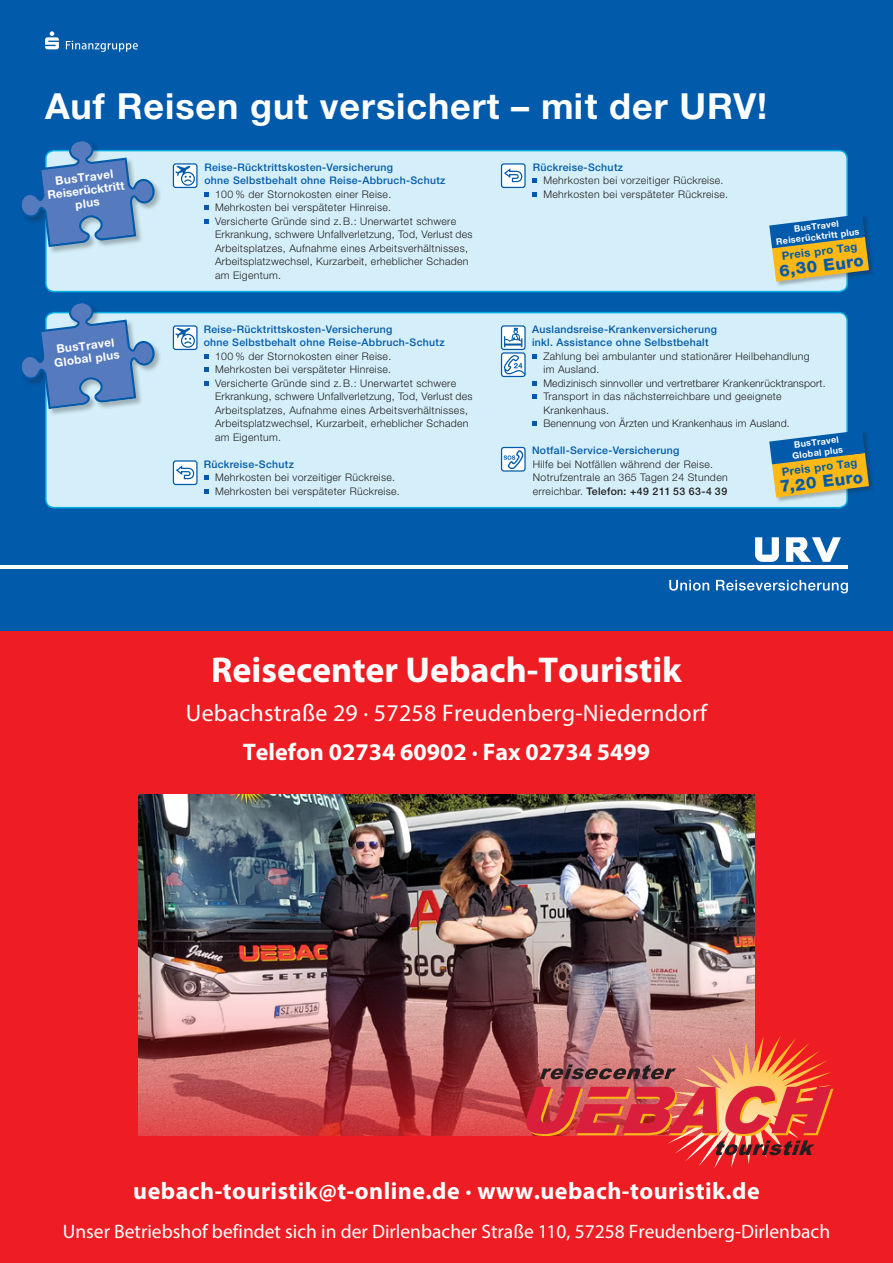
<style>
.page{position:relative;width:893px;height:1263px;background:#fff}
.page>*{position:absolute;margin:0;border:0;box-sizing:border-box;transform-origin:0 0}
.t1{font:700 36px "Helvetica Neue LT Pro";letter-spacing:.025em;color:#fff}
.t2{font:700 36px "Myriad Pro";color:#fff}
.t3{font:700 24px "Myriad Pro";letter-spacing:.02em;color:#fff}
.t4{font:24px "Myriad Pro";letter-spacing:.01em;color:#fff}
.t5{font:700 24px "Myriad Pro";color:#fff}
.t6{font:19.5px "Myriad Pro";color:#fff}
.t7{font:800 16.5px "Helvetica Neue LT Pro";color:#015aaa}
.t8{font:700 11.7px/12.9px "Helvetica Neue LT Pro";color:#fff;text-align:center}
.t9{font:700 11.25px "Helvetica Neue LT Pro";color:#015aaa}
.t10{font:300 10.5px/13.5px "Helvetica Neue LT Pro";letter-spacing:.03em;color:#231f20}
.t11{font:500 10.5px/13.5px "Helvetica Neue LT Pro";letter-spacing:.03em;color:#015aaa}
.t12{font:700 9px/10.8px "Helvetica Neue LT Pro";color:#fff;text-align:center}
.s1{font-weight:500}
</style>
<div class="page">
<div style="left:0;top:0;width:893px;height:642px;background:#015aaa"></div>
<svg style="left:755px;top:537px;width:24px;height:25px"></svg>
<svg style="left:786px;top:537px;width:55px;height:25px"></svg>
<hr style="left:0;top:565px;width:848px;height:4px;background:#fff">
<svg style="left:669px;top:580px;width:40px;height:11px"></svg>
<svg style="left:716px;top:580px;width:132px;height:13px"></svg>
<svg style="left:45px;top:31px;width:14px;height:18px"></svg>
<svg style="left:66px;top:41px;width:72px;height:11px"></svg>
<div style="left:46px;top:151px;width:801px;height:141px;background:#d4eff9;border-radius:8px"></div>
<div style="left:45px;top:150px;width:803px;height:142px;border:2px solid #00ade2;border-radius:8px"></div>
<svg style="left:204px;top:192px;width:5px;height:4px"></svg>
<svg style="left:204px;top:206px;width:5px;height:4px"></svg>
<svg style="left:204px;top:219px;width:5px;height:4px"></svg>
<svg style="left:533px;top:179px;width:4px;height:4px"></svg>
<svg style="left:533px;top:192px;width:4px;height:4px"></svg>
<div style="left:502px;top:164px;width:23px;height:23px;background:#fff;border-radius:2px"></div>
<div style="left:501px;top:163px;width:25px;height:25px;border:1px solid #015aaa;border-radius:2px"></div>
<svg style="left:504px;top:168px;width:19px;height:15px"></svg>
<svg style="left:173px;top:164px;width:24px;height:23px"></svg>
<div style="left:173px;top:163px;width:25px;height:25px;border:1px solid #015aaa;border-radius:2px"></div>
<div style="left:181px;top:172px;width:14px;height:14px;border:1px solid #015aaa;border-radius:50%"></div>
<svg style="left:175px;top:165px;width:17px;height:18px"></svg>
<div style="left:769px;top:215px;width:106px;height:72px;background:#231f20;opacity:.3"></div>
<svg style="left:769px;top:214px;width:100px;height:67px"></svg>
<div style="left:19px;top:139px;width:143px;height:115px;background:#231f20;opacity:.3"></div>
<svg style="left:19px;top:139px;width:136px;height:108px"></svg>
<div style="left:46px;top:313px;width:801px;height:195px;background:#d4eff9;border-radius:8px"></div>
<div style="left:45px;top:312px;width:803px;height:196px;border:2px solid #00ade2;border-radius:8px"></div>
<svg style="left:204px;top:354px;width:5px;height:4px"></svg>
<svg style="left:204px;top:368px;width:5px;height:4px"></svg>
<svg style="left:204px;top:381px;width:5px;height:4px"></svg>
<svg style="left:204px;top:476px;width:5px;height:4px"></svg>
<svg style="left:204px;top:489px;width:5px;height:4px"></svg>
<svg style="left:173px;top:326px;width:24px;height:23px"></svg>
<div style="left:173px;top:325px;width:25px;height:25px;border:1px solid #015aaa;border-radius:2px"></div>
<div style="left:181px;top:334px;width:14px;height:14px;border:1px solid #015aaa;border-radius:50%"></div>
<svg style="left:175px;top:327px;width:17px;height:18px"></svg>
<div style="left:173px;top:461px;width:24px;height:23px;background:#fff;border-radius:2px"></div>
<div style="left:173px;top:460px;width:25px;height:25px;border:1px solid #015aaa;border-radius:2px"></div>
<svg style="left:176px;top:465px;width:19px;height:15px"></svg>
<svg style="left:533px;top:354px;width:4px;height:4px"></svg>
<svg style="left:533px;top:381px;width:4px;height:4px"></svg>
<svg style="left:533px;top:395px;width:4px;height:4px"></svg>
<svg style="left:533px;top:422px;width:4px;height:4px"></svg>
<div style="left:502px;top:447px;width:23px;height:24px;background:#fff;border-radius:2px"></div>
<div style="left:501px;top:447px;width:25px;height:25px;border:1px solid #015aaa;border-radius:2px"></div>
<svg style="left:504px;top:450px;width:20px;height:20px"></svg>
<div style="left:502px;top:326px;width:23px;height:23px;background:#fff;border-radius:2px"></div>
<div style="left:501px;top:325px;width:25px;height:25px;border:1px solid #015aaa;border-radius:2px"></div>
<svg style="left:504px;top:328px;width:19px;height:19px"></svg>
<div style="left:502px;top:353px;width:23px;height:23px;background:#fff;border-radius:2px"></div>
<div style="left:501px;top:352px;width:25px;height:25px;border:1px solid #015aaa;border-radius:2px"></div>
<svg style="left:503px;top:355px;width:23px;height:21px"></svg>
<div style="left:19px;top:301px;width:143px;height:115px;background:#231f20;opacity:.3"></div>
<svg style="left:19px;top:301px;width:136px;height:108px"></svg>
<div style="left:769px;top:430px;width:106px;height:73px;background:#231f20;opacity:.3"></div>
<svg style="left:769px;top:430px;width:100px;height:67px"></svg>
<div style="left:0;top:631px;width:893px;height:632px;background:#ee1d23"></div>
<img style="left:139px;top:795px;width:616px;height:341px">
<img style="left:526px;top:1035px;width:307px;height:133px">
<h1 class="t1" style="left:45px;top:83px;width:723px">Auf Reisen gut versichert – mit der URV!</h1>
<p class="t8" style="left:45px;top:175px;width:79px;rotate:-7deg">BusTravel<br>Reiserücktritt plus</p>
<p class="t11" style="left:204px;top:160px;width:242px">Reise-Rücktrittskosten-Versicherung<br>ohne Selbstbehalt ohne Reise-Abbruch-Schutz</p>
<p class="t10" style="left:215px;top:187px;width:259px">100 % der Stornokosten einer Reise.<br>Mehrkosten bei verspäteter Hinreise.<br>Versicherte Gründe sind z.B.: Unerwartet schwere Erkrankung, schwere Unfallverletzung, Tod, Verlust des Arbeitsplatzes, Aufnahme eines Arbeitsverhältnisses, Arbeitsplatzwechsel, Kurzarbeit, erheblicher Schaden am Eigentum.</p>
<p class="t11" style="left:533px;top:160px;width:92px">Rückreise-Schutz</p>
<p class="t10" style="left:543px;top:174px;width:186px">Mehrkosten bei vorzeitiger Rückreise.<br>Mehrkosten bei verspäteter Rückreise.</p>
<p class="t12" style="left:774px;top:225px;width:85px;rotate:-7deg">BusTravel<br>Reiserücktritt plus</p>
<p class="t9" style="left:781px;top:249px;width:77px;rotate:-7deg">Preis pro Tag</p>
<h3 class="t7" style="left:778px;top:261px;width:86px;rotate:-7deg">6,30 Euro</h3>
<p class="t8" style="left:52px;top:343px;width:67px;rotate:-7deg">BusTravel<br>Global plus</p>
<p class="t11" style="left:204px;top:322px;width:242px">Reise-Rücktrittskosten-Versicherung<br>ohne Selbstbehalt ohne Reise-Abbruch-Schutz</p>
<p class="t10" style="left:215px;top:349px;width:259px">100 % der Stornokosten einer Reise.<br>Mehrkosten bei verspäteter Hinreise.<br>Versicherte Gründe sind z.B.: Unerwartet schwere Erkrankung, schwere Unfallverletzung, Tod, Verlust des Arbeitsplatzes, Aufnahme eines Arbeitsverhältnisses, Arbeitsplatzwechsel, Kurzarbeit, erheblicher Schaden am Eigentum.</p>
<p class="t11" style="left:204px;top:457px;width:92px">Rückreise-Schutz</p>
<p class="t10" style="left:215px;top:471px;width:186px">Mehrkosten bei vorzeitiger Rückreise.<br>Mehrkosten bei verspäteter Rückreise.</p>
<p class="t11" style="left:532px;top:322px;width:186px">Auslandsreise-Krankenversicherung inkl. Assistance ohne Selbstbehalt</p>
<p class="t10" style="left:543px;top:349px;width:284px">Zahlung bei ambulanter und stationärer Heilbehandlung<br>im Ausland.<br>Medizinisch sinnvoller und vertretbarer Krankenrücktransport.<br>Transport in das nächsterreichbare und geeignete Krankenhaus.<br>Benennung von Ärzten und Krankenhaus im Ausland.</p>
<p class="t11" style="left:532px;top:444px;width:149px">Notfall-Service-Versicherung</p>
<p class="t10" style="left:533px;top:457px;width:196px">Hilfe bei Notfällen während der Reise.<br>Notrufzentrale an 365 Tagen 24 Stunden erreichbar. <span class="s1">Telefon: +49 211 53 63-4 39</span></p>
<p class="t12" style="left:790px;top:439px;width:52px;rotate:-7deg">BusTravel<br>Global plus</p>
<p class="t9" style="left:781px;top:465px;width:77px;rotate:-7deg">Preis pro Tag</p>
<h3 class="t7" style="left:779px;top:477px;width:85px;rotate:-7deg">7,20 Euro</h3>
<h1 class="t2" style="left:211px;top:646px;width:472px">Reisecenter Uebach-Touristik</h1>
<h2 class="t4" style="left:186px;top:698px;width:523px">Uebachstraße 29 · 57258 Freudenberg-Niederndorf</h2>
<h2 class="t5" style="left:243px;top:736px;width:409px">Telefon 02734 60902 · Fax 02734 5499</h2>
<h2 class="t3" style="left:133px;top:1175px;width:628px">uebach-touristik@t-online.de · www.uebach-touristik.de</h2>
<h3 class="t6" style="left:63px;top:1219px;width:769px">Unser Betriebshof befindet sich in der Dirlenbacher Straße 110, 57258 Freudenberg-Dirlenbach</h3>
</div>
